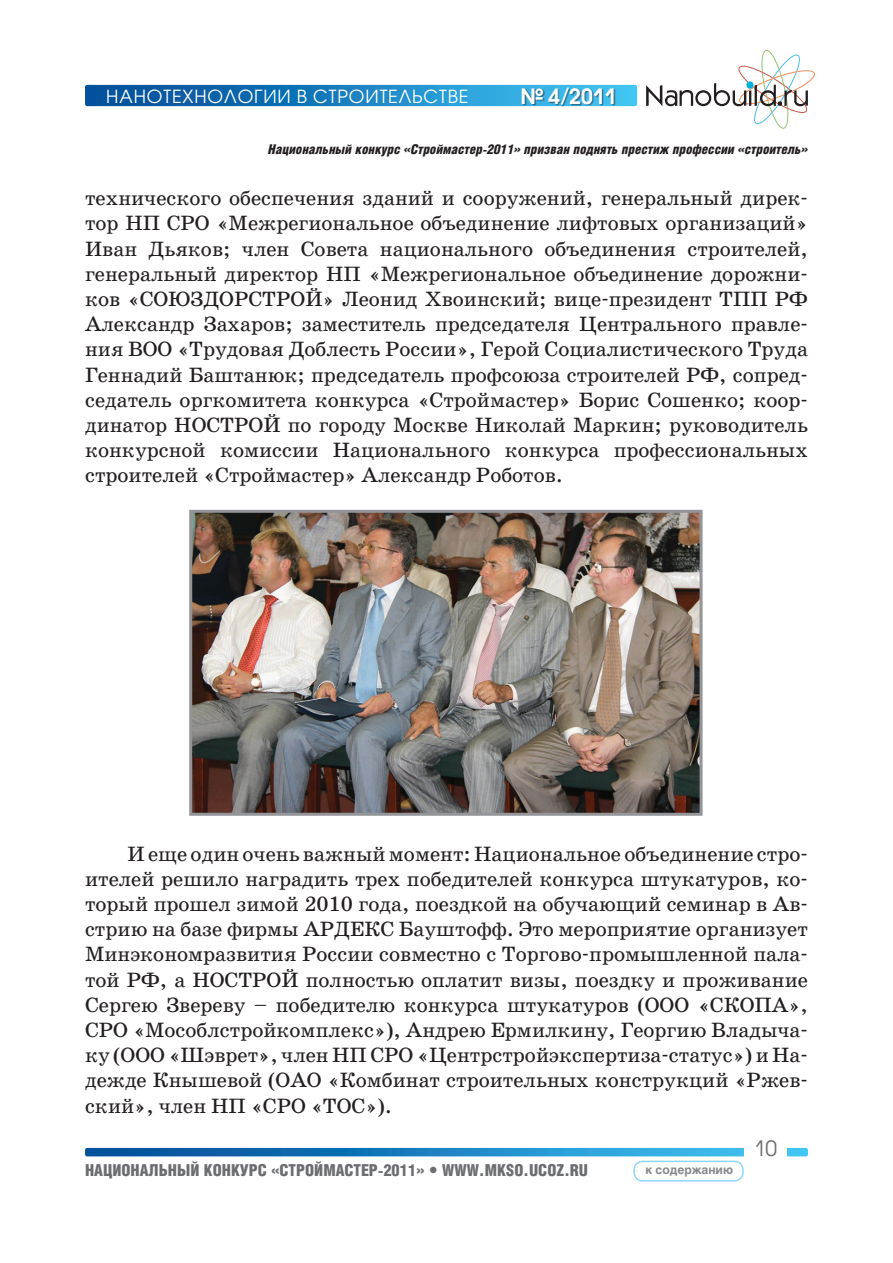
<style>
.page{position:relative;width:893px;height:1263px;background:#fff}
.page>*{position:absolute;margin:0;border:0;box-sizing:border-box;transform-origin:0 0}
.t1{font:21px/25.2px "School Book C";color:#231f20;text-align:justify}
.t2{font:600 21px "Avant Garde Gothic C";color:#fff}
.t3{font:21px "Avant Garde Gothic C";color:#6c6d70}
.t4{font:18px "Avant Garde Gothic C";letter-spacing:.05em;color:#fff}
.t5{font:900 16.5px "Helios Cond";color:#6c6d70}
.t6{font:italic 900 13.5px "Helios Cond";color:#231f20}
.t7{font:700 12px "Helios";color:#87898c}
.s1{font-size:19.5px}
</style>
<div class="page">
<svg style="left:85px;top:85px;width:552px;height:21px;background:#177bbc"></svg>
<div style="left:523px;top:88px;width:181px;height:33px;background:#231f20;opacity:.5"></div>
<svg style="left:85px;top:1148px;width:723px;height:8px;background:#1c83c2"></svg>
<div style="left:744px;top:1137px;width:43px;height:19px;background:#fff"></div>
<svg style="left:646px;top:50px;width:169px;height:79px"></svg>
<div style="left:633px;top:1160px;width:111px;height:21px;border:2px solid #8dd7f7;border-radius:9px"></div>
<img style="left:193px;top:514px;width:506px;height:298px">
<div style="left:189px;top:510px;width:514px;height:306px;border:3px solid #939598"></div>
<p class="t4" style="left:106px;top:85px;width:364px">Нанотехнологии в строительстве</p>
<p class="t2" style="left:521px;top:83px;width:97px">№ 4<span class="s1">/</span>2011</p>
<p class="t6" style="left:268px;top:142px;width:541px">Национальный конкурс «Строймастер-2011» призван поднять престиж профессии «строитель»</p>
<p class="t1" style="left:85px;top:186px;width:724px">технического обеспечения зданий и сооружений, генеральный дирек&shy;тор НП СРО «Межрегиональное объединение лифтовых организаций» Иван Дьяков; член Совета национального объединения строителей, генеральный директор НП «Межрегиональное объединение дорожни&shy;ков «СОЮЗДОРСТРОЙ» Леонид Хвоинский; вице-президент ТПП РФ Александр Захаров; заместитель председателя Центрального правле&shy;ния ВОО «Трудовая Доблесть России», Герой Социалистического Труда Геннадий Баштанюк; председатель профсоюза строителей РФ, сопред&shy;седатель оргкомитета конкурса «Строймастер» Борис Сошенко; коор&shy;динатор НОСТРОЙ по городу Москве Николай Маркин; руководитель конкурсной комиссии Национального конкурса профессиональных строителей «Строймастер» Александр Роботов.</p>
<p class="t1" style="left:85px;top:841px;width:724px;text-indent:43px">И еще один очень важный момент: Национальное объединение стро&shy;ителей решило наградить трех победителей конкурса штукатуров, ко&shy;торый прошел зимой 2010 года, поездкой на обучающий семинар в Ав&shy;стрию на базе фирмы АРДЕКС Бауштофф. Это мероприятие организует Минэкономразвития России совместно с Торгово-промышленной пала&shy;той РФ, а НОСТРОЙ полностью оплатит визы, поездку и проживание Сергею Звереву – победителю конкурса штукатуров (ООО «СКОПА», СРО «Мособлстройкомплекс»), Андрею Ермилкину, Георгию Владыча&shy;ку (ООО «Шэврет», член НП СРО «Центрстройэкспертиза-статус») и На&shy;дежде Кнышевой (ОАО «Комбинат строительных конструкций «Ржев&shy;ский», член НП «СРО «ТОС»).</p>
<p class="t5" style="left:85px;top:1161px;width:505px">НАЦИОНАЛЬНЫЙ КОНКУРС «СТРОЙМАСТЕР-2011» WWW.MKSO.UCOZ.RU</p>
<p class="t7" style="left:645px;top:1163px;width:89px">к содержанию</p>
<p class="t3" style="left:754px;top:1136px;width:25px">10</p>
</div>
